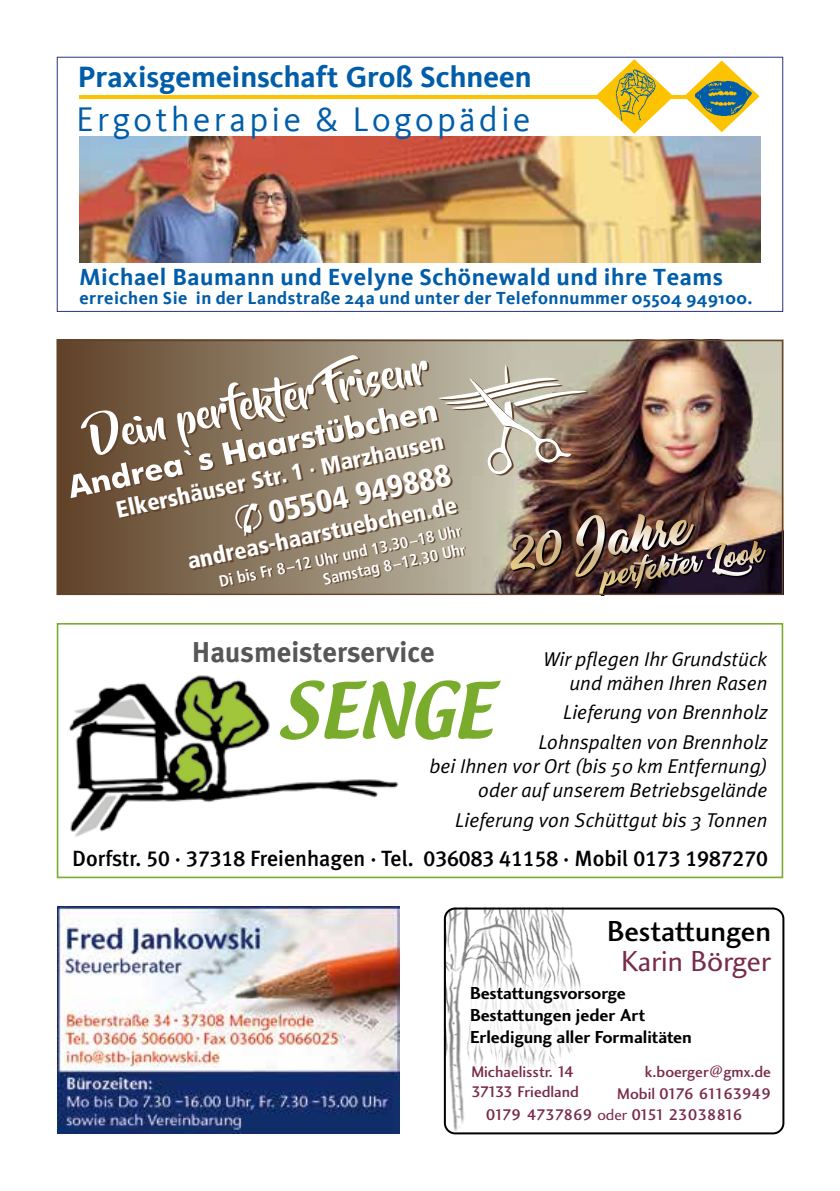
<style>
.page{position:relative;width:840px;height:1191px;background:#fff}
.page>*{position:absolute;margin:0;border:0;box-sizing:border-box;transform-origin:0 0}
.t1{font:68px "Textile";color:#79ac2c}
.t2{font:35px "Kievit";letter-spacing:.1em;color:#005da9}
.t3{font:900 condensed 31px "Frutiger LT Std";color:#fff}
.t4{font:700 30.2px "Kievit";color:#005da9}
.t5{font:30px "Charlotte Sans Medium Plain";color:#000}
.t6{font:30px "Charlotte Sans Book Plain";color:#792b4a}
.t7{font:700 28.6px "Meta Plus";color:#575756}
.t8{font:700 24px "Kievit";letter-spacing:.025em;color:#005da9}
.t9{font:900 condensed 23.2px "Frutiger LT Std";color:#fff}
.t10{font:500 22px "Meta Plus";color:#000}
.t11{font:italic 20px/24px "Meta Plus Normal";color:#000;text-align:right}
.t12{font:18px/22px "Charlotte Sans Bold Plain";color:#000}
.t13{font:700 18px "Kievit";letter-spacing:.025em;color:#005da9}
.t14{font:16px/20px "Charlotte Sans Medium Plain";letter-spacing:-.005em;color:#792b4a}
.t15{font:700 condensed 16px/19.2px "Frutiger LT Std";color:#fff;text-align:right}
.t16{font:16px "Charlotte Sans Medium Plain";letter-spacing:-.04em;color:#792b4a}
.s1{font-family:"Meta Plus Medium Caps";font-weight:400}
.s2{font-family:"Charlotte Sans Book Plain"}
</style>
<div class="page">
<img style="left:446px;top:910px;width:131px;height:221px">
<div style="left:443px;top:907px;width:341px;height:227px;border:2px solid #000;border-radius:10px"></div>
<div style="left:455px;top:970px;width:251px;height:91px;background:#fff"></div>
<div style="left:456px;top:1050px;width:137px;height:62px;background:#fff"></div>
<img style="left:58px;top:906px;width:341px;height:227px">
<div style="left:57px;top:57px;width:725px;height:255px;background:#fff;border:1px solid #283583"></div>
<hr style="left:79px;top:95px;width:614px;height:4px;background:#fdc300">
<svg style="left:596px;top:59px;width:76px;height:75px"></svg>
<img style="left:613px;top:67px;width:44px;height:56px">
<svg style="left:685px;top:60px;width:74px;height:72px"></svg>
<img style="left:693px;top:80px;width:59px;height:36px">
<img style="left:79px;top:136px;width:681px;height:127px">
<div style="left:57px;top:623px;width:725px;height:255px;background:#fff;border:2px solid #79ac2c"></div>
<img style="left:68px;top:675px;width:331px;height:162px">
<img style="left:513px;top:342px;width:267px;height:251px">
<div style="left:57px;top:340px;width:456px;height:255px;background:linear-gradient(to right,#604128,#c1beab)"></div>
<img style="left:71px;top:355px;width:695px;height:240px">
<h3 class="t4" style="left:78px;top:59px;width:455px">Praxisgemeinschaft Groß Schneen</h3>
<h2 class="t2" style="left:76px;top:99px;width:455px">Ergotherapie &amp; Logopädie</h2>
<p class="t8" style="left:79px;top:263px;width:644px">Michael Baumann und Evelyne Schönewald und ihre Teams</p>
<p class="t13" style="left:79px;top:288px;width:674px">erreichen Sie in der Landstraße 24a und unter der Telefonnummer 05504 949100.</p>
<p class="t9" style="left:114px;top:496px;width:335px;rotate:-12deg">Elkershäuser Str. 1 · Marzhausen</p>
<h3 class="t3" style="left:265px;top:495px;width:187px;rotate:-12deg">05504 949888</h3>
<p class="t9" style="left:185px;top:548px;width:276px;rotate:-12deg">andreas-haarstuebchen.de</p>
<p class="t15" style="left:217px;top:572px;width:249px;rotate:-12deg">Di bis Fr 8–12 Uhr und 13.30–18 Uhr<br>Samstag 8–12.30 Uhr</p>
<h3 class="t7" style="left:192px;top:635px;width:244px">Hausmeisterservice</h3>
<p class="t11" style="left:543px;top:646px;width:226px">Wir pflegen Ihr Grundstück und mähen Ihren Rasen</p>
<p class="t11" style="left:538px;top:697px;width:230px;line-height:29.6px">Lieferung von Brennholz<br>Lohnspalten von Brennholz</p>
<p class="t11" style="left:429px;top:754px;width:339px">bei Ihnen vor Ort (bis 50 km Entfernung) oder auf unserem Betriebsgelände</p>
<p class="t11" style="left:455px;top:807px;width:314px">Lieferung von Schüttgut bis 3 Tonnen</p>
<p class="t10" style="left:72px;top:845px;width:697px">Dorfstr. <span class="s1">50 · 37318</span> Freienhagen · Tel. <span class="s1">036083 41158</span> · Mobil <span class="s1">0173 1987270</span></p>
<h1 class="t1" style="left:277px;top:662px;width:216px">SENGE</h1>
<h3 class="t5" style="left:606px;top:912px;width:165px">Bestattungen</h3>
<h3 class="t6" style="left:620px;top:942px;width:151px">Karin Börger</h3>
<p class="t12" style="left:470px;top:981px;width:223px">Bestattungsvorsorge<br>Bestattungen jeder Art<br>Erledigung aller Formalitäten</p>
<p class="t14" style="left:471px;top:1061px;width:109px">Michaelisstr. 14<br>37133 Friedland</p>
<p class="t16" style="left:485px;top:1105px;width:258px">0179 4737869 <span class="s2">oder</span> 0151 23038816</p>
<p class="t14" style="left:617px;top:1060px;width:155px;line-height:22px;text-align:right">k.boerger@gmx.de<br>Mobil 0176 61163949</p>
</div>
